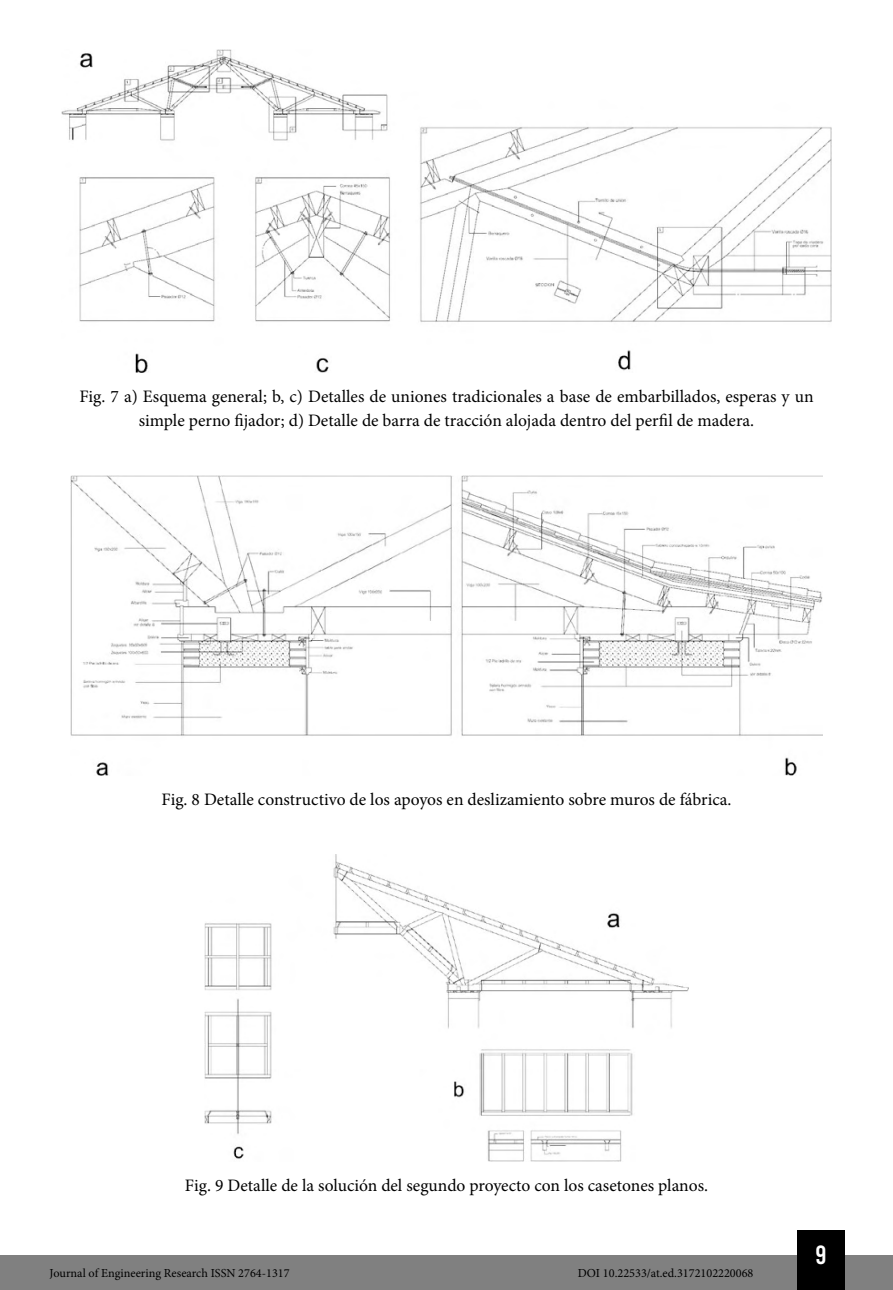
<style>
.page{position:relative;width:893px;height:1290px;background:#fff}
.page>*{position:absolute;margin:0;border:0;box-sizing:border-box;transform-origin:0 0}
.t1{font:26.25px "Bebas Kai";color:#fff}
.Info_Imagem{font:17.5px/24.5px "Minion Pro";color:#000;text-align:center}
.t2{font:12.25px "Minion Pro";color:#000}
</style>
<div class="page">
<div style="left:0;top:1255px;width:893px;height:35px;background:#808080"></div>
<div style="left:797px;top:1230px;width:48px;height:60px;background:#000"></div>
<img style="left:62px;top:50px;width:769px;height:322px">
<img style="left:71px;top:476px;width:751px;height:299px">
<img style="left:205px;top:854px;width:483px;height:307px">
<p class="Info_Imagem" style="left:79px;top:384px;width:736px">Fig. 7 a) Esquema general; b, c) Detalles de uniones tradicionales a base de embarbillados, esperas y un simple perno fijador; d) Detalle de barra de tracción alojada dentro del perfil de madera.</p>
<p class="Info_Imagem" style="left:161px;top:787px;width:571px">Fig. 8 Detalle constructivo de los apoyos en deslizamiento sobre muros de fábrica.</p>
<p class="Info_Imagem" style="left:185px;top:1173px;width:525px">Fig. 9 Detalle de la solución del segundo proyecto con los casetones planos.</p>
<p class="t2" style="left:50px;top:1265px;width:242px">Journal of Engineering Research ISSN 2764-1317</p>
<p class="t2" style="left:578px;top:1265px;width:177px">DOI 10.22533/at.ed.3172102220068</p>
<h1 class="t1" style="left:815px;top:1241px;width:13px">9</h1>
</div>
